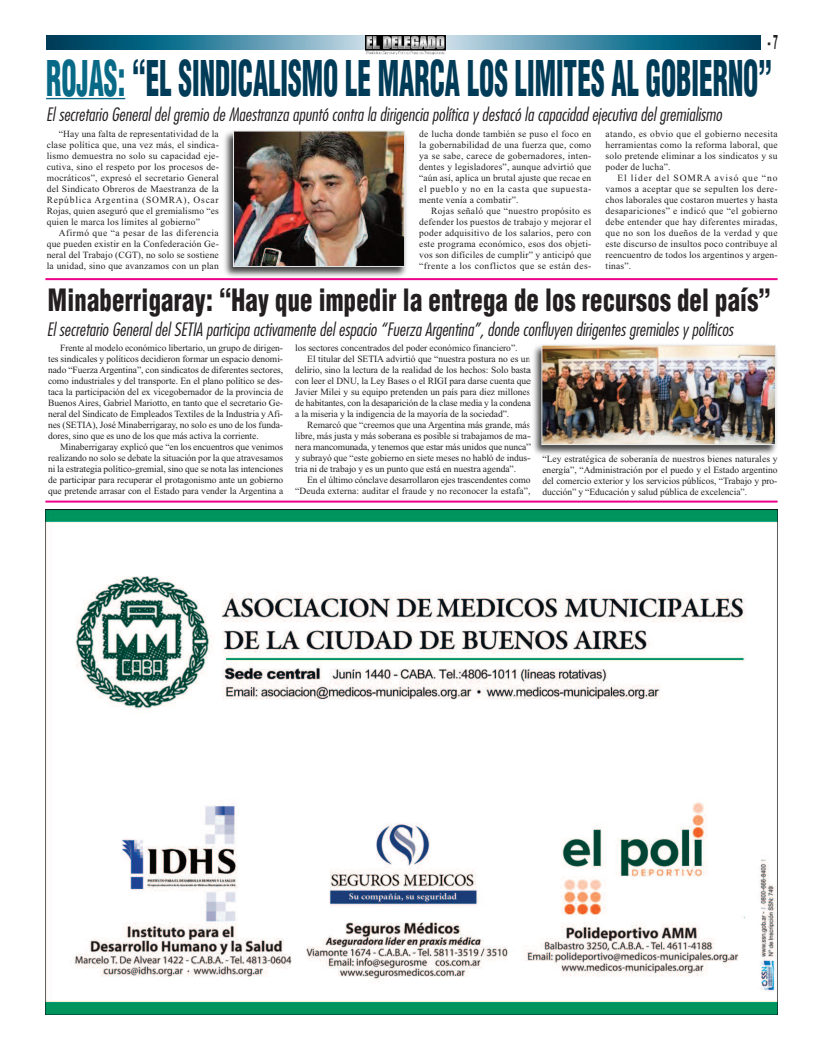
<style>
.page{position:relative;width:823px;height:1049px;background:#fff}
.page>*{position:absolute;margin:0;border:0;box-sizing:border-box;transform-origin:0 0}
.t1{font:900 condensed 48px "Helv Cond Blk";color:#003b57;scale:.57 1}
.t2{font:900 condensed 30px "Helv Cond Blk";letter-spacing:.01em;color:#231f20;scale:.82 1}
.t3{font:700 19.9px "Arial";color:#231f20;scale:.45 1}
.t4{font:18px "Futura Lt Cn BT Italic";color:#231f20}
.t5{font:9.5px/11px "Times New Roman";letter-spacing:-.005em;color:#231f20;text-align:justify}
.t6{font:9.5px "Times New Roman";letter-spacing:.015em;color:#231f20}
.s1{color:#086a87}
</style>
<div class="page">
<svg style="left:46px;top:35px;width:714px;height:14px;background:#42859e"></svg>
<img style="left:365px;top:35px;width:80px;height:19px">
<hr style="left:46px;top:98px;width:79px;height:1px;background:#086a87">
<img style="left:533px;top:344px;width:244px;height:111px">
<img style="left:543px;top:347px;width:230px;height:96px">
<div style="left:541px;top:345px;width:234px;height:100px;border:1px solid #e7e8e9"></div>
<hr style="left:45px;top:549px;width:732px;height:2px;background:#ed028c">
<img style="left:221px;top:130px;width:189px;height:151px">
<img style="left:235px;top:133px;width:168px;height:132px">
<div style="left:233px;top:131px;width:172px;height:136px;border:1px solid #e7e8e9"></div>
<img style="left:46px;top:509px;width:731px;height:505px">
<hr style="left:45px;top:278px;width:732px;height:2px;background:#ed028c">
<hr style="left:45px;top:501px;width:732px;height:2px;background:#ed028c">
<h3 class="t3" style="left:767px;top:31px;width:25px">- 7</h3>
<h1 class="t1" style="left:46px;top:52px;width:1274px"><span class="s1">ROJAS:</span> “EL SINDICALISMO LE MARCA LOS LIMITES AL GOBIERNO”</h1>
<p class="t5" style="left:47px;top:128px;width:173px;text-indent:12px">“Hay una falta de representatividad de la clase política que, una vez más, el sindica&shy;lismo demuestra no solo su capacidad eje&shy;cutiva, sino el respeto por los procesos de&shy;mocráticos”, expresó el secretario General del Sindicato Obreros de Maestranza de la República Argentina (SOMRA), Oscar Rojas, quien aseguró que el gremialismo “es quien le marca los límites al gobierno”</p>
<p class="t5" style="left:47px;top:227px;width:173px;text-indent:12px">Afirmó que “a pesar de las diferencia que pueden existir en la Confederación Ge&shy;neral del Trabajo (CGT), no solo se sostiene la unidad, sino que avanzamos con un plan</p>
<h3 class="t4" style="left:46px;top:104px;width:677px">El secretario General del gremio de Maestranza apuntó contra la dirigencia política y destacó la capacidad ejecutiva del gremialismo</h3>
<p class="t5" style="left:605px;top:128px;width:173px">atando, es obvio que el gobierno necesita herramientas como la reforma laboral, que solo pretende eliminar a los sindicatos y su poder de lucha”.</p>
<p class="t5" style="left:605px;top:172px;width:173px;text-indent:12px">El líder del SOMRA avisó que “no vamos a aceptar que se sepulten los dere&shy;chos laborales que costaron muertes y hasta desapariciones” e indicó que “el gobierno debe entender que hay diferentes miradas, que no son los dueños de la verdad y que este discurso de insultos poco contribuye al reencuentro de todos los argentinos y argen&shy;tinas”.</p>
<p class="t5" style="left:419px;top:128px;width:173px">de lucha donde también se puso el foco en la gobernabilidad de una fuerza que, como ya se sabe, carece de gobernadores, inten&shy;dentes y legisladores”, aunque advirtió que “aún así, aplica un brutal ajuste que recae en el pueblo y no en la casta que supuesta&shy;mente venía a combatir”.</p>
<p class="t5" style="left:419px;top:205px;width:173px;text-indent:12px">Rojas señaló que “nuestro propósito es defender los puestos de trabajo y mejorar el poder adquisitivo de los salarios, pero con este programa económico, esos dos objeti&shy;vos son difíciles de cumplir” y anticipó que “frente a los conflictos que se están des-</p>
<h2 class="t2" style="left:48px;top:283px;width:882px">Minaberrigaray: “Hay que impedir la entrega de los recursos del país”</h2>
<h3 class="t4" style="left:47px;top:319px;width:687px">El secretario General del SETIA participa activamente del espacio “Fuerza Argentina”, donde confluyen dirigentes gremiales y políticos</h3>
<p class="t5" style="left:48px;top:343px;width:236px;text-indent:12px">Frente al modelo económico libertario, un grupo de dirigen&shy;tes sindicales y políticos decidieron formar un espacio denomi&shy;nado “Fuerza Argentina”, con sindicatos de diferentes sectores, como industriales y del transporte. En el plano político se des&shy;taca la participación del ex vicegobernador de la provincia de Buenos Aires, Gabriel Mariotto, en tanto que el secretario Ge&shy;neral del Sindicato de Empleados Textiles de la Industria y Afi&shy;nes (SETIA), José Minaberrigaray, no solo es uno de los funda&shy;dores, sino que es uno de los que más activa la corriente.</p>
<p class="t5" style="left:48px;top:442px;width:236px;text-indent:12px">Minaberrigaray explicó que “en los encuentros que venimos realizando no solo se debate la situación por la que atravesamos ni la estrategia político-gremial, sino que se nota las intenciones de participar para recuperar el protagonismo ante un gobierno que pretende arrasar con el Estado para vender la Argentina a</p>
<p class="t5" style="left:295px;top:343px;width:224px">los sectores concentrados del poder económico financiero”.</p>
<p class="t5" style="left:307px;top:354px;width:224px">El titular del SETIA advirtió que “nuestra postura no es un</p>
<p class="t5" style="left:295px;top:365px;width:236px">delirio, sino la lectura de la realidad de los hechos: Solo basta</p>
<p class="t5" style="left:295px;top:376px;width:236px">con leer el DNU, la Ley Bases o el RIGI para darse cuenta que</p>
<p class="t5" style="left:295px;top:387px;width:236px">Javier Milei y su equipo pretenden un país para diez millones</p>
<p class="t5" style="left:295px;top:398px;width:236px">de habitantes, con la desaparición de la clase media y la condena</p>
<p class="t5" style="left:295px;top:409px;width:215px">a la miseria y la indigencia de la mayoría de la sociedad”.</p>
<p class="t5" style="left:307px;top:420px;width:224px">Remarcó que “creemos que una Argentina más grande, más</p>
<p class="t5" style="left:295px;top:431px;width:236px">libre, más justa y más soberana es posible si trabajamos de ma-</p>
<p class="t5" style="left:295px;top:442px;width:236px">nera mancomunada, y tenemos que estar más unidos que nunca”</p>
<p class="t5" style="left:295px;top:453px;width:236px">y subrayó que “este gobierno en siete meses no habló de indus-</p>
<p class="t5" style="left:295px;top:464px;width:222px">tria ni de trabajo y es un punto que está en nuestra agenda”.</p>
<p class="t5" style="left:307px;top:475px;width:224px">En el último cónclave desarrollaron ejes trascendentes como</p>
<p class="t6" style="left:295px;top:485px;width:236px">“Deuda externa: auditar el fraude y no reconocer la estafa”,</p>
<p class="t5" style="left:542px;top:453px;width:236px">“Ley estratégica de soberanía de nuestros bienes naturales y energía”, “Administración por el puedo y el Estado argentino del comercio exterior y los servicios públicos, “Trabajo y pro&shy;ducción” y “Educación y salud pública de excelencia”.</p>
</div>
